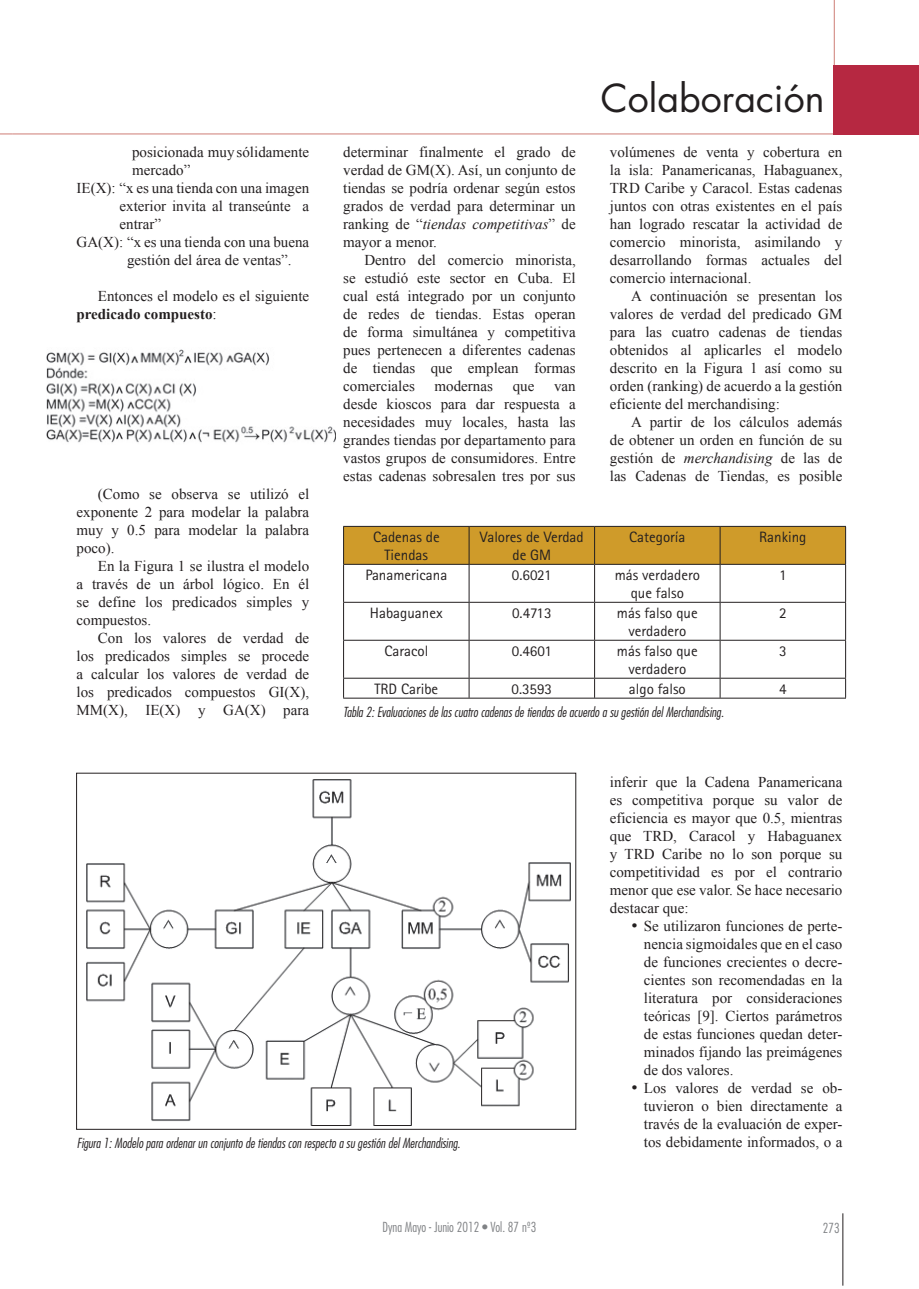
<style>
.page{position:relative;width:919px;height:1289px;background:#fff}
.page>*{position:absolute;margin:0;border:0;box-sizing:border-box;transform-origin:0 0}
.t1{font:37.5px "Futura";color:#231f20}
.t2{font:15px/18px "Times New Roman";color:#231f20;text-align:justify}
.t3{font:15px/18px "AT Rotis Sans Serif";color:#231f20;text-align:center}
.t4{font:italic 300 condensed 13.5px "Futura";color:#231f20}
.t5{font:300 condensed 13.5px "Futura";color:#808285}
.s1{font-weight:700}
.s2{font-style:italic}
</style>
<div class="page">
<hr style="left:833px;top:0;width:1px;height:134px;background:#ce7d76">
<hr style="left:842px;top:1213px;width:1px;height:72px;background:#231f20">
<svg style="left:0;top:134px;width:13px;height:1px"></svg>
<hr style="left:13px;top:134px;width:905px;height:1px;background:#ce7d76">
<div style="left:833px;top:65px;width:85px;height:69px;background:#b62841"></div>
<img style="left:86px;top:779px;width:484px;height:345px">
<div style="left:344px;top:527px;width:501px;height:37px;background:#cf9b2a"></div>
<hr style="left:343px;top:526px;width:126px;height:1px;background:#231f20">
<hr style="left:343px;top:527px;width:1px;height:37px;background:#231f20">
<hr style="left:469px;top:526px;width:125px;height:1px;background:#231f20">
<hr style="left:468px;top:527px;width:1px;height:37px;background:#231f20">
<hr style="left:594px;top:526px;width:126px;height:1px;background:#231f20">
<hr style="left:594px;top:527px;width:1px;height:37px;background:#231f20">
<hr style="left:720px;top:526px;width:125px;height:1px;background:#231f20">
<hr style="left:719px;top:527px;width:1px;height:37px;background:#231f20">
<hr style="left:845px;top:527px;width:1px;height:37px;background:#231f20">
<hr style="left:343px;top:564px;width:126px;height:1px;background:#231f20">
<hr style="left:343px;top:564px;width:1px;height:38px;background:#231f20">
<hr style="left:469px;top:564px;width:125px;height:1px;background:#231f20">
<hr style="left:468px;top:564px;width:1px;height:38px;background:#231f20">
<hr style="left:594px;top:564px;width:126px;height:1px;background:#231f20">
<hr style="left:594px;top:564px;width:1px;height:38px;background:#231f20">
<hr style="left:720px;top:564px;width:125px;height:1px;background:#231f20">
<hr style="left:719px;top:564px;width:1px;height:38px;background:#231f20">
<hr style="left:845px;top:564px;width:1px;height:38px;background:#231f20">
<hr style="left:343px;top:602px;width:126px;height:1px;background:#231f20">
<hr style="left:343px;top:602px;width:1px;height:38px;background:#231f20">
<hr style="left:469px;top:602px;width:125px;height:1px;background:#231f20">
<hr style="left:468px;top:602px;width:1px;height:38px;background:#231f20">
<hr style="left:594px;top:602px;width:126px;height:1px;background:#231f20">
<hr style="left:594px;top:602px;width:1px;height:38px;background:#231f20">
<hr style="left:720px;top:602px;width:125px;height:1px;background:#231f20">
<hr style="left:719px;top:602px;width:1px;height:38px;background:#231f20">
<hr style="left:845px;top:602px;width:1px;height:38px;background:#231f20">
<hr style="left:343px;top:640px;width:126px;height:1px;background:#231f20">
<hr style="left:343px;top:640px;width:1px;height:37px;background:#231f20">
<hr style="left:469px;top:640px;width:125px;height:1px;background:#231f20">
<hr style="left:468px;top:640px;width:1px;height:37px;background:#231f20">
<hr style="left:594px;top:640px;width:126px;height:1px;background:#231f20">
<hr style="left:594px;top:640px;width:1px;height:37px;background:#231f20">
<hr style="left:720px;top:640px;width:125px;height:1px;background:#231f20">
<hr style="left:719px;top:640px;width:1px;height:37px;background:#231f20">
<hr style="left:845px;top:640px;width:1px;height:37px;background:#231f20">
<hr style="left:343px;top:677px;width:126px;height:1px;background:#231f20">
<svg style="left:343px;top:678px;width:1px;height:19px"></svg>
<hr style="left:469px;top:677px;width:125px;height:1px;background:#231f20">
<svg style="left:468px;top:678px;width:1px;height:19px"></svg>
<hr style="left:594px;top:677px;width:126px;height:1px;background:#231f20">
<svg style="left:594px;top:678px;width:1px;height:19px"></svg>
<hr style="left:720px;top:677px;width:125px;height:1px;background:#231f20">
<svg style="left:719px;top:678px;width:1px;height:19px"></svg>
<svg style="left:845px;top:678px;width:1px;height:19px"></svg>
<hr style="left:343px;top:697px;width:502px;height:1px;background:#231f20">
<img style="left:46px;top:349px;width:289px;height:94px">
<p class="t2" style="left:132px;top:143px;width:179px">posicionada muy sólidamente</p>
<p class="t2" style="left:132px;top:161px;width:60px">mercado”</p>
<p class="t2" style="left:77px;top:179px;width:234px">IE(X): “x es una tienda con una imagen</p>
<p class="t2" style="left:119px;top:197px;width:191px">exterior invita al transeúnte a</p>
<p class="t2" style="left:119px;top:215px;width:43px">entrar”</p>
<p class="t2" style="left:77px;top:233px;width:234px">GA(X): “x es una tienda con una buena</p>
<p class="t2" style="left:127px;top:251px;width:166px">gestión del área de ventas”.</p>
<p class="t2" style="left:77px;top:287px;width:234px;text-indent:21px">Entonces el modelo es el siguiente <span class="s1">predicado compuesto</span>:</p>
<p class="t2" style="left:77px;top:485px;width:234px;text-indent:21px">(Como se observa se utilizó el exponente 2 para modelar la palabra muy y 0.5 para modelar la palabra poco).</p>
<p class="t2" style="left:77px;top:557px;width:234px;text-indent:21px">En la Figura 1 se ilustra el modelo a través de un árbol lógico. En él se define los predicados simples y compuestos.</p>
<p class="t2" style="left:77px;top:629px;width:234px;text-indent:21px">Con los valores de verdad de los predicados simples se procede a calcular los valores de verdad de los predicados compuestos GI(X), MM(X), IE(X) y GA(X) para</p>
<p class="t2" style="left:343px;top:143px;width:234px">determinar finalmente el grado de verdad de GM(X). Así, un conjunto de tiendas se podría ordenar según estos grados de verdad para determinar un ranking de “<span class="s2">tiendas competitivas</span>” de mayor a menor.</p>
<p class="t2" style="left:343px;top:251px;width:234px;text-indent:21px">Dentro del comercio minorista, se estudió este sector en Cuba. El cual está integrado por un conjunto de redes de tiendas. Estas operan de forma simultánea y competitiva pues pertenecen a diferentes cadenas de tiendas que emplean formas comerciales</p>
<p class="t2" style="left:434px;top:377px;width:60px">modernas</p>
<p class="t2" style="left:512px;top:377px;width:23px">que</p>
<p class="t2" style="left:343px;top:377px;width:234px;text-indent:211px">van desde kioscos para dar respuesta a necesidades muy locales, hasta las grandes tiendas por departamento para vastos grupos de consumidores. Entre estas cadenas sobresalen tres por sus</p>
<h1 class="t1" style="left:601px;top:80px;width:225px">Colaboración</h1>
<p class="t2" style="left:609px;top:143px;width:234px">volúmenes de venta y cobertura en la isla: Panamericanas, Habaguanex, TRD Caribe y Caracol. Estas cadenas juntos con otras existentes en el país han logrado rescatar la actividad de comercio minorista, asimilando y desarrollando formas actuales del comercio internacional.</p>
<p class="t2" style="left:609px;top:287px;width:234px;text-indent:21px">A continuación se presentan los valores de verdad del predicado GM para las cuatro cadenas de tiendas obtenidos al aplicarles el modelo descrito en la Figura 1 así como su orden (ranking) de acuerdo a la gestión eficiente del merchandising:</p>
<p class="t2" style="left:609px;top:413px;width:234px;text-indent:21px">A partir de los cálculos además de obtener un orden en función de su gestión de <span class="s2">merchandising</span> de las de las Cadenas de Tiendas, es posible</p>
<p class="t3" style="left:373px;top:529px;width:68px">Cadenas de<br>Tiendas</p>
<p class="t3" style="left:480px;top:529px;width:105px">Valores de Verdad de GM</p>
<p class="t3" style="left:629px;top:529px;width:58px">Categoría</p>
<p class="t3" style="left:759px;top:529px;width:49px">Ranking</p>
<p class="t3" style="left:365px;top:567px;width:83px">Panamericana</p>
<p class="t3" style="left:512px;top:567px;width:41px">0.6021</p>
<p class="t3" style="left:614px;top:567px;width:87px">más verdadero que falso</p>
<p class="t3" style="left:779px;top:567px;width:9px">1</p>
<p class="t3" style="left:370px;top:605px;width:74px">Habaguanex</p>
<p class="t3" style="left:512px;top:605px;width:41px">0.4713</p>
<p class="t3" style="left:617px;top:605px;width:82px">más falso que verdadero</p>
<p class="t3" style="left:779px;top:605px;width:9px">2</p>
<p class="t3" style="left:384px;top:643px;width:45px">Caracol</p>
<p class="t3" style="left:512px;top:643px;width:42px">0.4601</p>
<p class="t3" style="left:617px;top:643px;width:82px">más falso que verdadero</p>
<p class="t3" style="left:779px;top:643px;width:9px">3</p>
<p class="t3" style="left:374px;top:681px;width:65px">TRD Caribe</p>
<p class="t3" style="left:511px;top:681px;width:42px">0.3593</p>
<p class="t3" style="left:628px;top:681px;width:58px">algo falso</p>
<p class="t3" style="left:779px;top:681px;width:9px">4</p>
<p class="t4" style="left:343px;top:706px;width:382px">Tabla 2: Evaluaciones de las cuatro cadenas de tiendas de acuerdo a su gestión del Merchandising.</p>
<p class="t2" style="left:609px;top:773px;width:234px">inferir que la Cadena Panamericana es competitiva porque su valor de eficiencia es mayor que 0.5, mientras que TRD, Caracol y Habaguanex y TRD Caribe no lo son porque su competitividad es por el contrario menor que ese valor. Se hace necesario destacar que:</p>
<p class="t2" style="left:643px;top:917px;width:200px;text-indent:-13px">• Se utilizaron funciones de perte&shy;nencia sigmoidales que en el caso de funciones crecientes o decre&shy;cientes son recomendadas en la literatura por consideraciones teóricas [9]. Ciertos parámetros de estas funciones quedan deter&shy;minados fijando las preimágenes de dos valores.</p>
<p class="t2" style="left:643px;top:1079px;width:200px;text-indent:-13px">• Los valores de verdad se ob&shy;tuvieron o bien directamente a través de la evaluación de exper-</p>
<p class="t4" style="left:77px;top:1137px;width:385px">Figura 1: Modelo para ordenar un conjunto de tiendas con respecto a su gestión del Merchandising.</p>
<p class="t2" style="left:643px;top:1133px;width:200px">tos debidamente informados, o a</p>
<p class="t5" style="left:382px;top:1221px;width:155px">Dyna Mayo - Junio 2012 • Vol. 87 nº3</p>
<p class="t5" style="left:822px;top:1222px;width:18px">273</p>
</div>
